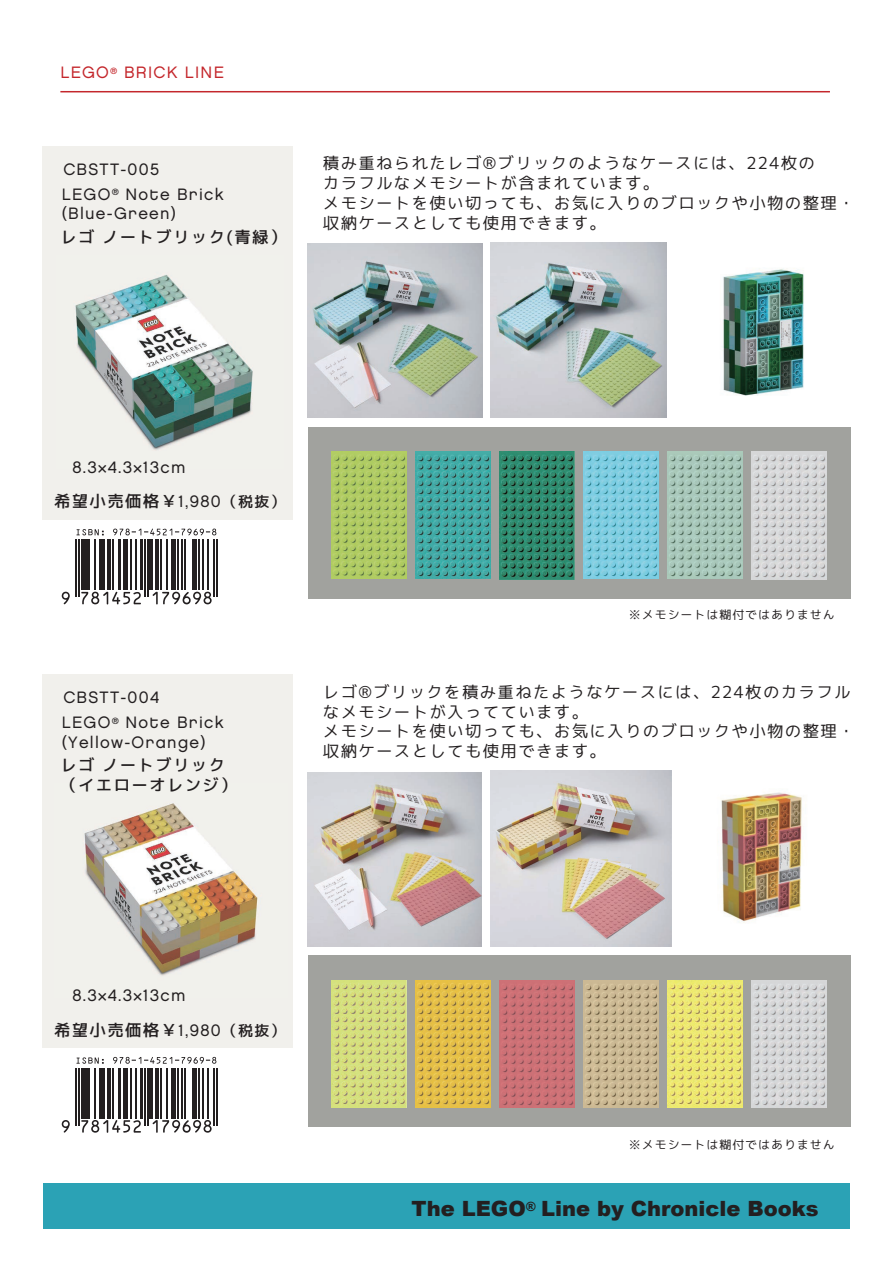
<style>
.page{position:relative;width:893px;height:1263px;background:#fff}
.page>*{position:absolute;margin:0;border:0;box-sizing:border-box;transform-origin:0 0}
.t1{font:900 21px "Arial";color:#231f20}
.t2{font:16.5px/19.8px "mgenplus 2 p regular";letter-spacing:.075em;color:#231f20}
.t3{font:16.5px/19.8px "LEGO Chalet 7080 80";letter-spacing:.075em;color:#231f20}
.t4{font:16.5px/19.8px "mgenplus 2 p medium";letter-spacing:.075em;color:#231f20}
.t5{font:16.5px "LEGO Chalet 7080 80";letter-spacing:.075em;color:#c4272c}
.t6{font:12px "mgenplus 2 p regular";letter-spacing:.075em;color:#231f20}
.s1{font-family:"LEGO Chalet 7080 80"}
.s2{font-size:15px}
</style>
<div class="page">
<div style="left:43px;top:674px;width:250px;height:374px;background:#f1f0ec"></div>
<div style="left:43px;top:146px;width:250px;height:373px;background:#f1f0ec"></div>
<img style="left:75px;top:275px;width:178px;height:175px">
<img style="left:84px;top:803px;width:174px;height:173px">
<img style="left:308px;top:772px;width:174px;height:174px">
<img style="left:721px;top:792px;width:81px;height:131px">
<img style="left:491px;top:770px;width:180px;height:176px">
<svg style="left:61px;top:1068px;width:157px;height:65px"></svg>
<svg style="left:76px;top:1057px;width:28px;height:7px"></svg>
<svg style="left:113px;top:1057px;width:103px;height:7px"></svg>
<svg style="left:62px;top:1120px;width:8px;height:12px"></svg>
<hr style="left:75px;top:1068px;width:2px;height:57px;background:#231f20">
<hr style="left:78px;top:1068px;width:2px;height:57px;background:#231f20">
<div style="left:81px;top:1068px;width:5px;height:50px;background:#231f20"></div>
<hr style="left:87px;top:1068px;width:3px;height:50px;background:#231f20">
<hr style="left:95px;top:1068px;width:1px;height:50px;background:#231f20">
<hr style="left:99px;top:1068px;width:1px;height:50px;background:#231f20">
<hr style="left:102px;top:1068px;width:3px;height:50px;background:#231f20">
<hr style="left:108px;top:1068px;width:3px;height:50px;background:#231f20">
<hr style="left:112px;top:1068px;width:2px;height:50px;background:#231f20">
<hr style="left:118px;top:1068px;width:3px;height:50px;background:#231f20">
<hr style="left:123px;top:1068px;width:4px;height:50px;background:#231f20">
<hr style="left:130px;top:1068px;width:2px;height:50px;background:#231f20">
<svg style="left:81px;top:1120px;width:60px;height:13px"></svg>
<hr style="left:135px;top:1068px;width:1px;height:50px;background:#231f20">
<hr style="left:140px;top:1068px;width:2px;height:50px;background:#231f20">
<hr style="left:144px;top:1068px;width:1px;height:57px;background:#231f20">
<hr style="left:147px;top:1068px;width:1px;height:57px;background:#231f20">
<hr style="left:150px;top:1068px;width:3px;height:50px;background:#231f20">
<hr style="left:156px;top:1068px;width:3px;height:50px;background:#231f20">
<hr style="left:160px;top:1068px;width:2px;height:50px;background:#231f20">
<hr style="left:166px;top:1068px;width:2px;height:50px;background:#231f20">
<hr style="left:171px;top:1068px;width:4px;height:50px;background:#231f20">
<hr style="left:177px;top:1068px;width:1px;height:50px;background:#231f20">
<hr style="left:181px;top:1068px;width:2px;height:50px;background:#231f20">
<hr style="left:184px;top:1068px;width:2px;height:50px;background:#231f20">
<hr style="left:192px;top:1068px;width:4px;height:50px;background:#231f20">
<hr style="left:198px;top:1068px;width:1px;height:50px;background:#231f20">
<svg style="left:153px;top:1120px;width:59px;height:13px"></svg>
<hr style="left:202px;top:1068px;width:2px;height:50px;background:#231f20">
<hr style="left:207px;top:1068px;width:1px;height:50px;background:#231f20">
<hr style="left:213px;top:1068px;width:1px;height:57px;background:#231f20">
<hr style="left:216px;top:1068px;width:1px;height:57px;background:#231f20">
<div style="left:308px;top:956px;width:542px;height:171px;background:#a1a29e"></div>
<img style="left:415px;top:980px;width:76px;height:127px">
<img style="left:499px;top:980px;width:76px;height:127px">
<img style="left:583px;top:980px;width:75px;height:127px">
<img style="left:751px;top:980px;width:75px;height:127px">
<img style="left:491px;top:242px;width:175px;height:176px">
<img style="left:308px;top:244px;width:174px;height:174px">
<svg style="left:61px;top:539px;width:157px;height:66px"></svg>
<svg style="left:76px;top:529px;width:28px;height:6px"></svg>
<svg style="left:113px;top:529px;width:103px;height:6px"></svg>
<svg style="left:62px;top:592px;width:8px;height:12px"></svg>
<hr style="left:75px;top:540px;width:2px;height:57px;background:#231f20">
<hr style="left:78px;top:540px;width:2px;height:57px;background:#231f20">
<div style="left:81px;top:540px;width:5px;height:50px;background:#231f20"></div>
<hr style="left:87px;top:540px;width:3px;height:50px;background:#231f20">
<hr style="left:95px;top:540px;width:1px;height:50px;background:#231f20">
<hr style="left:99px;top:540px;width:1px;height:50px;background:#231f20">
<hr style="left:102px;top:540px;width:3px;height:50px;background:#231f20">
<hr style="left:108px;top:540px;width:3px;height:50px;background:#231f20">
<hr style="left:112px;top:540px;width:2px;height:50px;background:#231f20">
<hr style="left:118px;top:540px;width:3px;height:50px;background:#231f20">
<hr style="left:123px;top:540px;width:4px;height:50px;background:#231f20">
<hr style="left:130px;top:540px;width:2px;height:50px;background:#231f20">
<svg style="left:81px;top:592px;width:60px;height:12px"></svg>
<hr style="left:135px;top:540px;width:1px;height:50px;background:#231f20">
<hr style="left:140px;top:540px;width:2px;height:50px;background:#231f20">
<hr style="left:144px;top:540px;width:1px;height:57px;background:#231f20">
<hr style="left:147px;top:540px;width:1px;height:57px;background:#231f20">
<hr style="left:150px;top:540px;width:3px;height:50px;background:#231f20">
<hr style="left:156px;top:540px;width:3px;height:50px;background:#231f20">
<hr style="left:160px;top:540px;width:2px;height:50px;background:#231f20">
<hr style="left:166px;top:540px;width:2px;height:50px;background:#231f20">
<hr style="left:171px;top:540px;width:4px;height:50px;background:#231f20">
<hr style="left:177px;top:540px;width:1px;height:50px;background:#231f20">
<hr style="left:181px;top:540px;width:2px;height:50px;background:#231f20">
<hr style="left:184px;top:540px;width:2px;height:50px;background:#231f20">
<hr style="left:192px;top:540px;width:4px;height:50px;background:#231f20">
<hr style="left:198px;top:540px;width:1px;height:50px;background:#231f20">
<svg style="left:153px;top:592px;width:59px;height:12px"></svg>
<hr style="left:202px;top:540px;width:2px;height:50px;background:#231f20">
<hr style="left:207px;top:540px;width:1px;height:50px;background:#231f20">
<hr style="left:213px;top:540px;width:1px;height:57px;background:#231f20">
<hr style="left:216px;top:540px;width:1px;height:57px;background:#231f20">
<div style="left:308px;top:428px;width:542px;height:171px;background:#a1a29e"></div>
<hr style="left:60px;top:91px;width:770px;height:1px;background:#c4272c">
<img style="left:722px;top:269px;width:82px;height:127px">
<img style="left:331px;top:452px;width:76px;height:127px">
<img style="left:415px;top:452px;width:75px;height:127px">
<img style="left:583px;top:452px;width:76px;height:127px">
<img style="left:667px;top:452px;width:76px;height:127px">
<img style="left:751px;top:452px;width:75px;height:127px">
<div style="left:43px;top:1183px;width:807px;height:45px;background:#2ba2b5"></div>
<img style="left:667px;top:980px;width:76px;height:127px">
<img style="left:499px;top:452px;width:76px;height:127px">
<img style="left:331px;top:980px;width:76px;height:127px">
<p class="t5" style="left:60px;top:63px;width:165px">LEGO<sup>®</sup> BRICK LINE</p>
<p class="t3" style="left:63px;top:159px;width:97px">CBSTT-005</p>
<p class="t3" style="left:62px;top:184px;width:163px">LEGO<sup>®</sup> Note Brick (Blue-Green)</p>
<p class="t4" style="left:60px;top:227px;width:228px">レゴ ノートブリック(青緑）</p>
<p class="t2" style="left:323px;top:153px;width:533px">積み重ねられたレゴ®ブリックのようなケースには、224枚の<br>カラフルなメモシートが含まれています。<br>メモシートを使い切っても、お気に入りのブロックや小物の整理・収納ケースとしても使用できます。</p>
<p class="t3" style="left:72px;top:457px;width:115px">8.3×4.3×13cm</p>
<p class="t4" style="left:54px;top:491px;width:233px">希望小売価格￥<span class="s1">1,980</span><span class="s2">（税抜）</span></p>
<p class="t3" style="left:63px;top:688px;width:97px">CBSTT-004</p>
<p class="t3" style="left:62px;top:712px;width:163px">LEGO<sup>®</sup> Note Brick (Yellow-Orange)</p>
<p class="t4" style="left:60px;top:755px;width:178px">レゴ ノートブリック（イエローオレンジ）</p>
<p class="t6" style="left:629px;top:606px;width:207px">※メモシートは糊付ではありません</p>
<p class="t2" style="left:323px;top:682px;width:533px">レゴ®ブリックを積み重ねたようなケースには、224枚のカラフルなメモシートが入ってています。<br>メモシートを使い切っても、お気に入りのブロックや小物の整理・収納ケースとしても使用できます。</p>
<p class="t3" style="left:72px;top:985px;width:115px">8.3×4.3×13cm</p>
<p class="t4" style="left:54px;top:1020px;width:233px">希望小売価格￥<span class="s1">1,980</span><span class="s2">（税抜）</span></p>
<p class="t6" style="left:629px;top:1135px;width:207px">※メモシートは糊付ではありません</p>
<p class="t1" style="left:412px;top:1193px;width:409px">The LEGO<sup>®</sup> Line by Chronicle Books</p>
</div>
